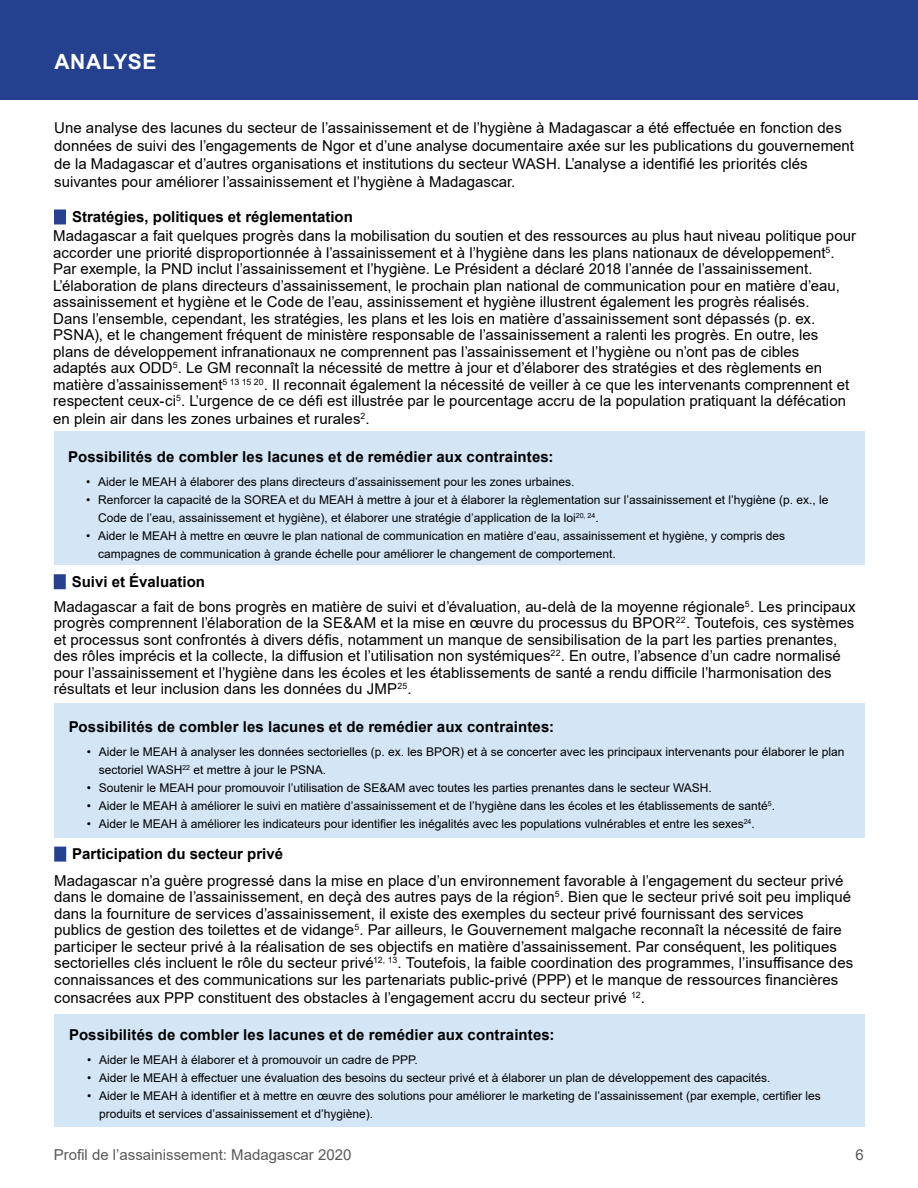
<style>
.page{position:relative;width:918px;height:1188px;background:#fff}
.page>*{position:absolute;margin:0;border:0;box-sizing:border-box;transform-origin:0 0}
.t1{font:700 21px "Arial";letter-spacing:.035em;color:#fff}
.t2{font:15px/16.5px "Arial";letter-spacing:.005em;color:#000}
.t3{font:700 15px "Arial";letter-spacing:.005em;color:#000}
.t4{font:15px "Arial";color:#58595b}
.t5{font:12px/18px "Arial";color:#000}
</style>
<div class="page">
<div style="left:0;top:0;width:918px;height:99px;background:#25408f"></div>
<div style="left:54px;top:1014px;width:810px;height:113px;background:#d4e5f6"></div>
<div style="left:54px;top:703px;width:810px;height:135px;background:#d4e5f6"></div>
<div style="left:54px;top:431px;width:810px;height:134px;background:#d4e5f6"></div>
<div style="left:54px;top:209px;width:311px;height:15px;background:#25408f"></div>
<div style="left:66px;top:209px;width:300px;height:18px;background:#fff"></div>
<div style="left:54px;top:574px;width:163px;height:15px;background:#25408f"></div>
<div style="left:66px;top:573px;width:153px;height:18px;background:#fff"></div>
<div style="left:54px;top:847px;width:242px;height:15px;background:#25408f"></div>
<div style="left:66px;top:846px;width:231px;height:18px;background:#fff"></div>
<h1 class="t1" style="left:54px;top:47px;width:104px">ANALYSE</h1>
<p class="t2" style="left:54px;top:119px;width:801px;line-height:18px">Une analyse des lacunes du secteur de l’assainissement et de l’hygiène à Madagascar a été effectuée en fonction des données de suivi des l’engagements de Ngor et d’une analyse documentaire axée sur les publications du gouvernement de la Madagascar et d’autres organisations et institutions du secteur WASH. L’analyse a identifié les priorités clés suivantes pour améliorer l’assainissement et l’hygiène à Madagascar.</p>
<p class="t3" style="left:72px;top:206px;width:282px">Stratégies, politiques et réglementation</p>
<p class="t2" style="left:53px;top:228px;width:804px">Madagascar a fait quelques progrès dans la mobilisation du soutien et des ressources au plus haut niveau politique pour accorder une priorité disproportionnée à l’assainissement et à l’hygiène dans les plans nationaux de développement<sup>5</sup>.<br>Par exemple, la PND inclut l’assainissement et l’hygiène. Le Président a déclaré 2018 l’année de l’assainissement.<br>L’élaboration de plans directeurs d’assainissement, le prochain plan national de communication pour en matière d’eau, assainissement et hygiène et le Code de l’eau, assinissement et hygiène illustrent également les progrès réalisés.<br>Dans l’ensemble, cependant, les stratégies, les plans et les lois en matière d’assainissement sont dépassés (p. ex.<br>PSNA), et le changement fréquent de ministère responsable de l’assainissement a ralenti les progrès. En outre, les plans de développement infranationaux ne comprennent pas l’assainissement et l’hygiène ou n’ont pas de cibles adaptés aux ODD<sup>5</sup>. Le GM reconnaît la nécessité de mettre à jour et d’élaborer des stratégies et des règlements en matière d’assainissement<sup>5</sup> <sup>13</sup> <sup>15</sup> <sup>20</sup>. Il reconnait également la nécessité de veiller à ce que les intervenants comprennent et respectent ceux-ci<sup>5</sup>. L’urgence de ce défi est illustrée par le pourcentage accru de la population pratiquant la défécation</p>
<p class="t2" style="left:53px;top:411px;width:318px">en plein air dans les zones urbaines et rurales<sup>2</sup>.</p>
<p class="t3" style="left:68px;top:446px;width:487px">Possibilités de combler les lacunes et de remédier aux contraintes:</p>
<p class="t5" style="left:86px;top:472px;width:490px">• Aider le MEAH à élaborer des plans directeurs d’assainissement pour les zones urbaines.</p>
<p class="t5" style="left:98px;top:490px;width:732px;text-indent:-12px">• Renforcer la capacité de la SOREA et du MEAH à mettre à jour et à élaborer la règlementation sur l’assainissement et l’hygiène (p. ex., le<br>Code de l’eau, assainissement et hygiène), et élaborer une stratégie d’application de la loi<sup>20,</sup> <sup>24</sup>.</p>
<p class="t5" style="left:98px;top:526px;width:688px;text-indent:-12px">• Aider le MEAH à mettre en œuvre le plan national de communication en matière d’eau, assainissement et hygiène, y compris des campagnes de communication à grande échelle pour améliorer le changement de comportement.</p>
<p class="t3" style="left:72px;top:571px;width:135px">Suivi et Évaluation</p>
<p class="t2" style="left:54px;top:598px;width:803px">Madagascar a fait de bons progrès en matière de suivi et d’évaluation, au-delà de la moyenne régionale<sup>5</sup>. Les principaux progrès comprennent l’élaboration de la SE&amp;AM et la mise en œuvre du processus du BPOR<sup>22</sup>. Toutefois, ces systèmes et processus sont confrontés à divers défis, notamment un manque de sensibilisation de la part les parties prenantes, des rôles imprécis et la collecte, la diffusion et l’utilisation non systémiques<sup>22</sup>. En outre, l’absence d’un cadre normalisé pour l’assainissement et l’hygiène dans les écoles et les établissements de santé a rendu difficile l’harmonisation des résultats et leur inclusion dans les données du JMP<sup>25</sup>.</p>
<p class="t3" style="left:69px;top:716px;width:487px">Possibilités de combler les lacunes et de remédier aux contraintes:</p>
<p class="t5" style="left:99px;top:742px;width:747px;text-indent:-12px">• Aider le MEAH à analyser les données sectorielles (p. ex. les BPOR) et à se concerter avec les principaux intervenants pour élaborer le plan sectoriel WASH<sup>22</sup> et mettre à jour le PSNA.</p>
<p class="t5" style="left:87px;top:778px;width:627px">• Soutenir le MEAH pour promouvoir l’utilisation de SE&amp;AM avec toutes les parties prenantes dans le secteur WASH.</p>
<p class="t5" style="left:87px;top:796px;width:690px">• Aider le MEAH à améliorer le suivi en matière d’assainissement et de l’hygiène dans les écoles et les établissements de santé<sup>5</sup>.</p>
<p class="t5" style="left:87px;top:814px;width:670px">• Aider le MEAH à améliorer les indicateurs pour identifier les inégalités avec les populations vulnérables et entre les sexes<sup>24</sup>.</p>
<p class="t3" style="left:72px;top:844px;width:212px">Participation du secteur privé</p>
<p class="t2" style="left:54px;top:872px;width:801px">Madagascar n’a guère progressé dans la mise en place d’un environnement favorable à l’engagement du secteur privé dans le domaine de l’assainissement, en deçà des autres pays de la région<sup>5</sup>. Bien que le secteur privé soit peu impliqué dans la fourniture de services d’assainissement, il existe des exemples du secteur privé fournissant des services publics de gestion des toilettes et de vidange<sup>5</sup>. Par ailleurs, le Gouvernement malgache reconnaît la nécessité de faire participer le secteur privé à la réalisation de ses objectifs en matière d’assainissement. Par conséquent, les politiques sectorielles clés incluent le rôle du secteur privé<sup>12,</sup> <sup>13</sup>. Toutefois, la faible coordination des programmes, l’insuffisance des connaissances et des communications sur les partenariats public-privé (PPP) et le manque de ressources financières</p>
<p class="t2" style="left:54px;top:989px;width:592px">consacrées aux PPP constituent des obstacles à l’engagement accru du secteur privé <sup>12</sup>.</p>
<p class="t3" style="left:69px;top:1024px;width:487px">Possibilités de combler les lacunes et de remédier aux contraintes:</p>
<p class="t5" style="left:87px;top:1051px;width:332px">• Aider le MEAH à élaborer et à promouvoir un cadre de PPP.</p>
<p class="t5" style="left:87px;top:1069px;width:685px">• Aider le MEAH à effectuer une évaluation des besoins du secteur privé et à élaborer un plan de développement des capacités.</p>
<p class="t5" style="left:99px;top:1087px;width:723px;text-indent:-12px">• Aider le MEAH à identifier et à mettre en œuvre des solutions pour améliorer le marketing de l’assainissement (par exemple, certifier les produits et services d’assainissement et d’hygiène).</p>
<p class="t4" style="left:54px;top:1144px;width:299px">Profil de l’assainissement: Madagascar 2020</p>
<p class="t4" style="left:856px;top:1144px;width:10px">6</p>
</div>
